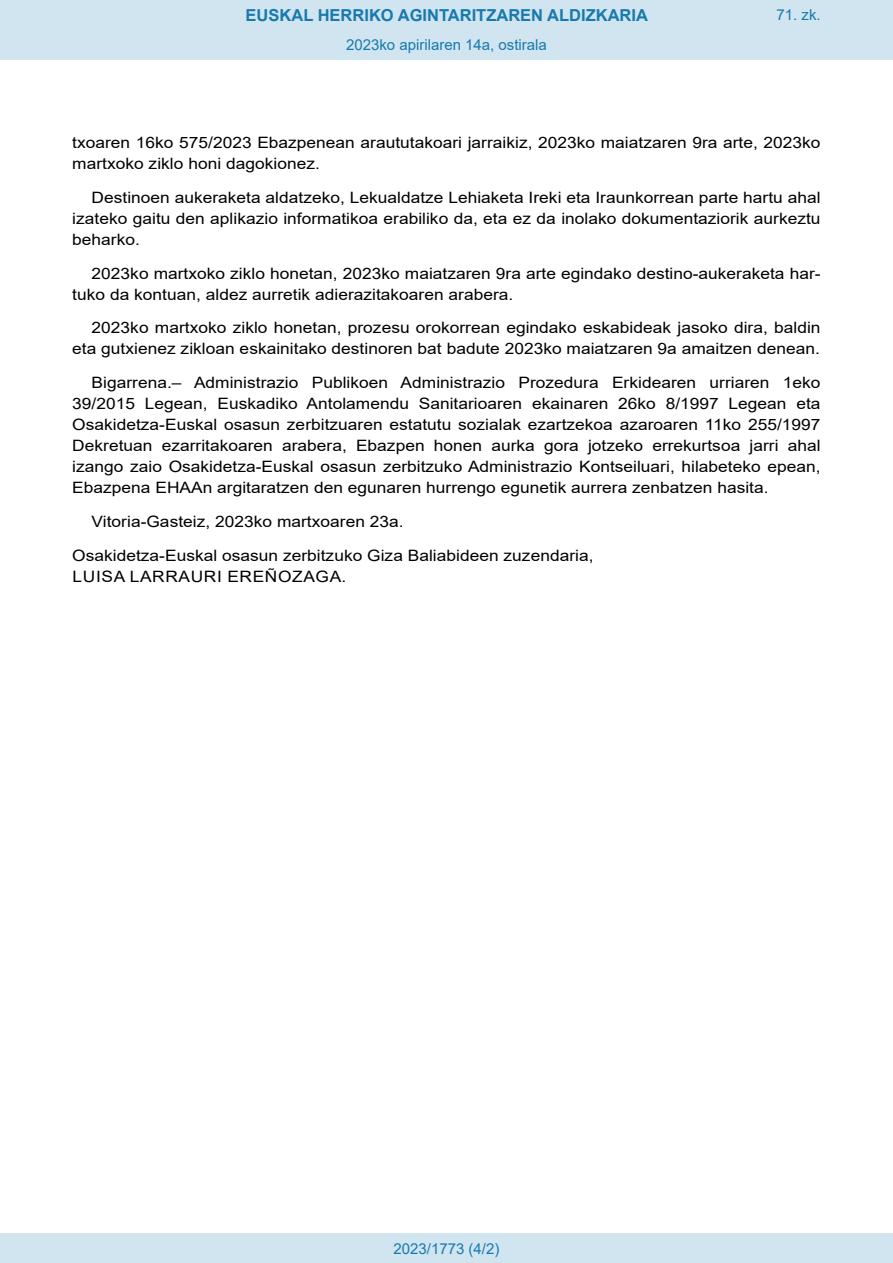
<style>
.page{position:relative;width:893px;height:1263px;background:#fff}
.page>*{position:absolute;margin:0;border:0;box-sizing:border-box;transform-origin:0 0}
.t1{font:700 16.5px "Arial";color:#1879ad}
.BOPVDetalle{font:15.6px/21px "Arial";color:#000;scale:1.11 1}
.BOPVFirmaPuesto{font:15.6px "Arial";color:#000;scale:1.11 1}
.BOPVFirmaLugFec{font:15.6px "Arial";color:#000;scale:1.11 1}
.BOPVFirmaNombre{font:15.6px "Arial";letter-spacing:.035em;color:#000;scale:1.11 1}
.Paginacion_Centro{font:15px "Arial";color:#1879ad}
</style>
<div class="page">
<div style="left:0;top:0;width:893px;height:60px;background:#d0e5f0"></div>
<div style="left:0;top:1233px;width:893px;height:30px;background:#d0e5f0"></div>
<p class="t1" style="left:246px;top:3px;width:404px">EUSKAL HERRIKO AGINTARITZAREN ALDIZKARIA</p>
<p class="Paginacion_Centro" style="left:346px;top:35px;width:202px">2023ko apirilaren 14a, ostirala</p>
<p class="Paginacion_Centro" style="left:776px;top:5px;width:46px">71. zk.</p>
<p class="BOPVDetalle" style="left:72px;top:132px;width:676px">txoaren 16ko 575/2023 Ebazpenean araututakoari jarraikiz, 2023ko maiatzaren 9ra arte, 2023ko martxoko ziklo honi dagokionez.</p>
<p class="BOPVDetalle" style="left:72px;top:187px;width:676px;text-align:justify;text-indent:19px">Destinoen aukeraketa aldatzeko, Lekualdatze Lehiaketa Ireki eta Iraunkorrean parte hartu ahal izateko gaitu den aplikazio informatikoa erabiliko da, eta ez da inolako dokumentaziorik aurkeztu beharko.</p>
<p class="BOPVDetalle" style="left:72px;top:263px;width:676px;text-indent:19px">2023ko martxoko ziklo honetan, 2023ko maiatzaren 9ra arte egindako destino-aukeraketa har&shy;tuko da kontuan, aldez aurretik adierazitakoaren arabera.</p>
<p class="BOPVDetalle" style="left:72px;top:317px;width:676px;text-align:right">2023ko martxoko ziklo honetan, prozesu orokorrean egindako eskabideak jasoko dira, baldin eta gutxienez zikloan eskainitako destinoren bat badute 2023ko maiatzaren 9a amaitzen denean.</p>
<p class="BOPVDetalle" style="left:72px;top:372px;width:676px;text-align:justify;text-indent:19px">Bigarrena.– Administrazio Publikoen Administrazio Prozedura Erkidearen urriaren 1eko 39/2015 Legean, Euskadiko Antolamendu Sanitarioaren ekainaren 26ko 8/1997 Legean eta Osakidetza-Euskal osasun zerbitzuaren estatutu sozialak ezartzekoa azaroaren 11ko 255/1997<br>Dekretuan ezarritakoaren arabera, Ebazpen honen aurka gora jotzeko errekurtsoa jarri ahal izango zaio Osakidetza-Euskal osasun zerbitzuko Administrazio Kontseiluari, hilabeteko epean, Ebazpena EHAAn argitaratzen den egunaren hurrengo egunetik aurrera zenbatzen hasita.</p>
<p class="BOPVFirmaLugFec" style="left:92px;top:511px;width:283px">Vitoria-Gasteiz, 2023ko martxoaren 23a.</p>
<p class="BOPVFirmaPuesto" style="left:72px;top:544px;width:471px">Osakidetza-Euskal osasun zerbitzuko Giza Baliabideen zuzendaria,</p>
<p class="BOPVFirmaNombre" style="left:73px;top:565px;width:248px">LUISA LARRAURI EREÑOZAGA.</p>
<p class="Paginacion_Centro" style="left:393px;top:1238px;width:107px">2023/1773 (4/2)</p>
</div>
